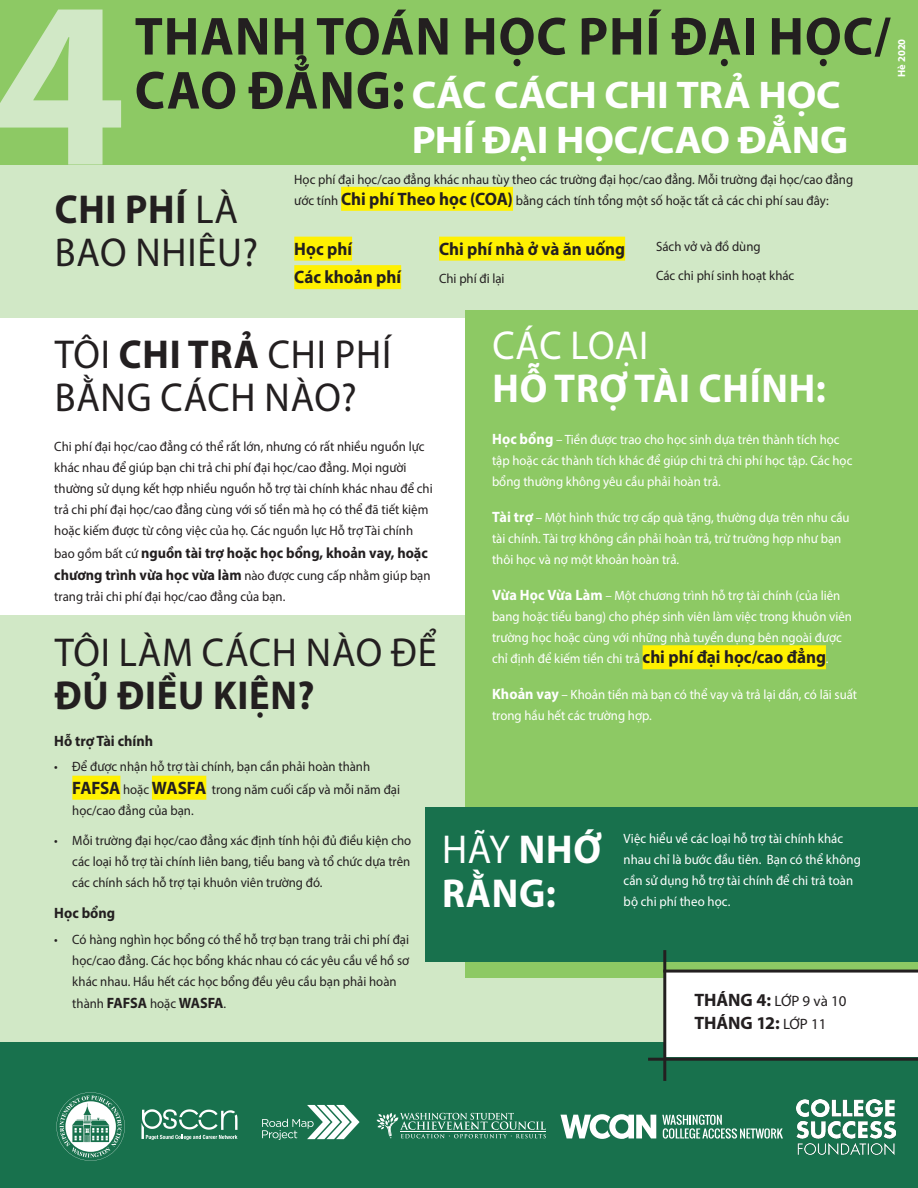
<style>
.page{position:relative;width:918px;height:1188px;background:#fff}
.page>*{position:absolute;margin:0;border:0;box-sizing:border-box;transform-origin:0 0}
.t1{font:700 238.5px "Myriad Pro";color:#d1e8c6}
.t2{font:700 54px/54px "Myriad Pro";letter-spacing:.02em;color:#231f20;scale:.95 1}
.t3{font:40.5px/43.5px "Myriad Pro";letter-spacing:.02em;color:#231f20;scale:.95 1}
.t4{font:700 40.5px/43.5px "Myriad Pro";letter-spacing:.02em;color:#fff;scale:.95 1}
.t5{font:700 40.5px "Myriad Pro";letter-spacing:.02em;color:#231f20;scale:.95 1}
.t6{font:40.5px "Myriad Pro";letter-spacing:.005em;color:#fff;scale:.95 1}
.t7{font:700 38.7px/45px "Myriad Pro";letter-spacing:-.01em;color:#fff;scale:1.07 1}
.t8{font:700 18px "Myriad Pro";color:#231f20;scale:.95 1}
.t9{font:700 18px "Myriad Pro";color:#231f20}
.t10{font:700 15px "Myriad Pro";color:#231f20;scale:.95 1}
.t11{font:15px "Myriad Pro";color:#231f20}
.t12{font:13.5px/21px "Myriad Pro";color:#231f20;scale:.95 1}
.t13{font:13.5px/21px "Myriad Pro";color:#fff;scale:.95 1}
.t14{font:700 10.5px "Myriad Pro";color:#fff}
.s1{font-weight:700}
.s2{font-weight:700;font-size:18px}
.s3{font-weight:400;font-size:13.5px}
.s4{font-weight:700;font-size:15px}
.s5{font-weight:700;font-size:18px;color:#231f20}
.s6{font-weight:400}
.s7{font-weight:400;font-size:15px}
</style>
<div class="page">
<div style="left:0;top:616px;width:918px;height:571px;background:#d1e8c6"></div>
<div style="left:0;top:113px;width:918px;height:205px;background:#d1e8c6"></div>
<div style="left:341px;top:187px;width:172px;height:24px;background:#fff101"></div>
<div style="left:72px;top:776px;width:48px;height:24px;background:#fff101"></div>
<div style="left:152px;top:776px;width:54px;height:24px;background:#fff101"></div>
<div style="left:466px;top:310px;width:452px;height:668px;background:#8dc964"></div>
<div style="left:643px;top:645px;width:183px;height:24px;background:#fff101"></div>
<div style="left:294px;top:237px;width:58px;height:24px;background:#fff101"></div>
<div style="left:294px;top:265px;width:107px;height:24px;background:#fff101"></div>
<div style="left:439px;top:237px;width:186px;height:24px;background:#fff101"></div>
<div style="left:425px;top:807px;width:493px;height:155px;background:#18714d"></div>
<div style="left:0;top:0;width:918px;height:164px;background:#8dc964"></div>
<div style="left:0;top:1042px;width:918px;height:146px;background:#18714d"></div>
<div style="left:667px;top:970px;width:251px;height:87px;background:#fff"></div>
<hr style="left:663px;top:970px;width:255px;height:3px;background:#231f20">
<hr style="left:663px;top:950px;width:3px;height:131px;background:#231f20">
<hr style="left:648px;top:1058px;width:270px;height:3px;background:#231f20">
<svg style="left:262px;top:1105px;width:98px;height:35px"></svg>
<svg style="left:560px;top:1114px;width:96px;height:25px"></svg>
<svg style="left:662px;top:1115px;width:121px;height:24px"></svg>
<svg style="left:377px;top:1113px;width:169px;height:26px"></svg>
<svg style="left:141px;top:1109px;width:97px;height:31px"></svg>
<svg style="left:56px;top:1092px;width:69px;height:69px"></svg>
<img style="left:796px;top:1099px;width:99px;height:56px">
<p class="t1" style="left:-6px;top:-71px;width:134px">4</p>
<p class="t2" style="left:135px;top:8px;width:797px">THANH TOÁN HỌC PHÍ ĐẠI HỌC/<br>CAO ĐẲNG:</p>
<p class="t14" style="left:895px;top:77px;width:40px;rotate:-90deg">Hè 2020</p>
<p class="t7" style="left:412px;top:72px;width:410px">CÁC CÁCH CHI TRẢ HỌC<br>PHÍ ĐẠI HỌC/CAO ĐẲNG</p>
<p class="t3" style="left:55px;top:187px;width:216px"><span class="s1">CHI PHÍ</span> LÀ<br>BAO NHIÊU?</p>
<p class="t12" style="left:294px;top:169px;width:590px">Học phí đại học/cao đẳng khác nhau tùy theo các trường đại học/cao đẳng. Mỗi trường đại học/cao đẳng ước tính <span class="s2">Chi phí Theo học (COA)</span> bằng cách tính tổng một số hoặc tất cả các chi phí sau đây:</p>
<p class="t8" style="left:294px;top:237px;width:62px">Học phí</p>
<p class="t8" style="left:294px;top:265px;width:114px">Các khoản phí</p>
<p class="t8" style="left:439px;top:237px;width:197px">Chi phí nhà ở và ăn uống</p>
<p class="t12" style="left:439px;top:268px;width:71px">Chi phí đi lại</p>
<p class="t12" style="left:656px;top:236px;width:112px">Sách vở và đồ dùng</p>
<p class="t12" style="left:656px;top:265px;width:147px">Các chi phí sinh hoạt khác</p>
<p class="t3" style="left:55px;top:332px;width:356px">TÔI <span class="s1">CHI TRẢ</span> CHI PHÍ<br>BẰNG CÁCH NÀO?</p>
<p class="t12" style="left:54px;top:436px;width:400px">Chi phí đại học/cao đẳng có thể rất lớn, nhưng có rất nhiều nguồn lực khác nhau để giúp bạn chi trả chi phí đại học/cao đẳng. Mọi người thường sử dụng kết hợp nhiều nguồn hỗ trợ tài chính khác nhau để chi trả chi phí đại học/cao đẳng cùng với số tiền mà họ có thể đã tiết kiệm hoặc kiếm được từ công việc của họ. Các nguồn lực Hỗ trợ Tài chính</p>
<p class="t10" style="left:54px;top:543px;width:395px"><span class="s3">bao gồm bất cứ</span> nguồn tài trợ hoặc học bổng, khoản vay, hoặc</p>
<p class="t12" style="left:54px;top:565px;width:398px"><span class="s4">chương trình vừa học vừa làm</span> nào được cung cấp nhằm giúp bạn trang trải chi phí đại học/cao đẳng của bạn.</p>
<p class="t3" style="left:55px;top:630px;width:404px">TÔI LÀM CÁCH NÀO ĐỂ</p>
<p class="t5" style="left:55px;top:669px;width:275px">ĐỦ ĐIỀU KIỆN?</p>
<p class="t10" style="left:54px;top:731px;width:105px">Hỗ trợ Tài chính</p>
<p class="t12" style="left:72px;top:755px;width:347px;line-height:22.5px;text-indent:-18px">• Để được nhận hỗ trợ tài chính, bạn cần phải hoàn thành<br><span class="s2">FAFSA</span> hoặc <span class="s2">WASFA</span> trong năm cuối cấp và mỗi năm đại</p>
<p class="t12" style="left:72px;top:799px;width:129px">học/cao đẳng của bạn.</p>
<p class="t12" style="left:72px;top:829px;width:358px;text-align:justify;text-indent:-18px">• Mỗi trường đại học/cao đẳng xác định tính hội đủ điều kiện cho các loại hỗ trợ tài chính liên bang, tiểu bang và tổ chức dựa trên các chính sách hỗ trợ tại khuôn viên trường đó.</p>
<p class="t10" style="left:54px;top:903px;width:66px">Học bổng</p>
<p class="t12" style="left:72px;top:928px;width:356px;text-align:justify;text-indent:-18px">• Có hàng nghìn học bổng có thể hỗ trợ bạn trang trải chi phí đại học/cao đẳng. Các học bổng khác nhau có các yêu cầu về hồ sơ khác nhau. Hầu hết các học bổng đều yêu cầu bạn phải hoàn</p>
<p class="t12" style="left:72px;top:993px;width:164px">thành <span class="s4">FAFSA</span> hoặc <span class="s4">WASFA</span>.</p>
<p class="t6" style="left:492px;top:320px;width:166px">CÁC LOẠI</p>
<p class="t4" style="left:492px;top:366px;width:352px">HỖ TRỢ TÀI CHÍNH:</p>
<p class="t13" style="left:492px;top:429px;width:381px"><span class="s4">Học bổng</span> – Tiền được trao cho học sinh dựa trên thành tích học tập hoặc các thành tích khác để giúp chi trả chi phí học tập. Các học bổng thường không yêu cầu phải hoàn trả.</p>
<p class="t13" style="left:492px;top:507px;width:378px"><span class="s4">Tài trợ</span> – Một hình thức trợ cấp quà tặng, thường dựa trên nhu cầu tài chính. Tài trợ không cần phải hoàn trả, trừ trường hợp như bạn thôi học và nợ một khoản hoàn trả.</p>
<p class="t13" style="left:492px;top:585px;width:380px"><span class="s4">Vừa Học Vừa Làm</span> – Một chương trình hỗ trợ tài chính (của liên bang hoặc tiểu bang) cho phép sinh viên làm việc trong khuôn viên trường học hoặc cùng với những nhà tuyển dụng bên ngoài được chỉ định để kiếm tiền chi trả <span class="s5">chi phí đại học/cao đẳng</span>.</p>
<p class="t13" style="left:492px;top:684px;width:386px"><span class="s4">Khoản vay</span> – Khoản tiền mà bạn có thể vay và trả lại dần, có lãi suất trong hầu hết các trường hợp.</p>
<p class="t4" style="left:442px;top:827px;width:169px"><span class="s6">HÃY</span> NHỚ<br>RẰNG:</p>
<p class="t13" style="left:624px;top:828px;width:251px">Việc hiểu về các loại hỗ trợ tài chính khác nhau chỉ là bước đầu tiên. Bạn có thể không cần sử dụng hỗ trợ tài chính để chi trả toàn bộ chi phí theo học.</p>
<p class="t11" style="left:694px;top:992px;width:153px"><span class="s2">THÁNG 4:</span> LỚP 9 và 10</p>
<p class="t9" style="left:694px;top:1011px;width:133px">THÁNG 12: <span class="s7">LỚP 11</span></p>
</div>
